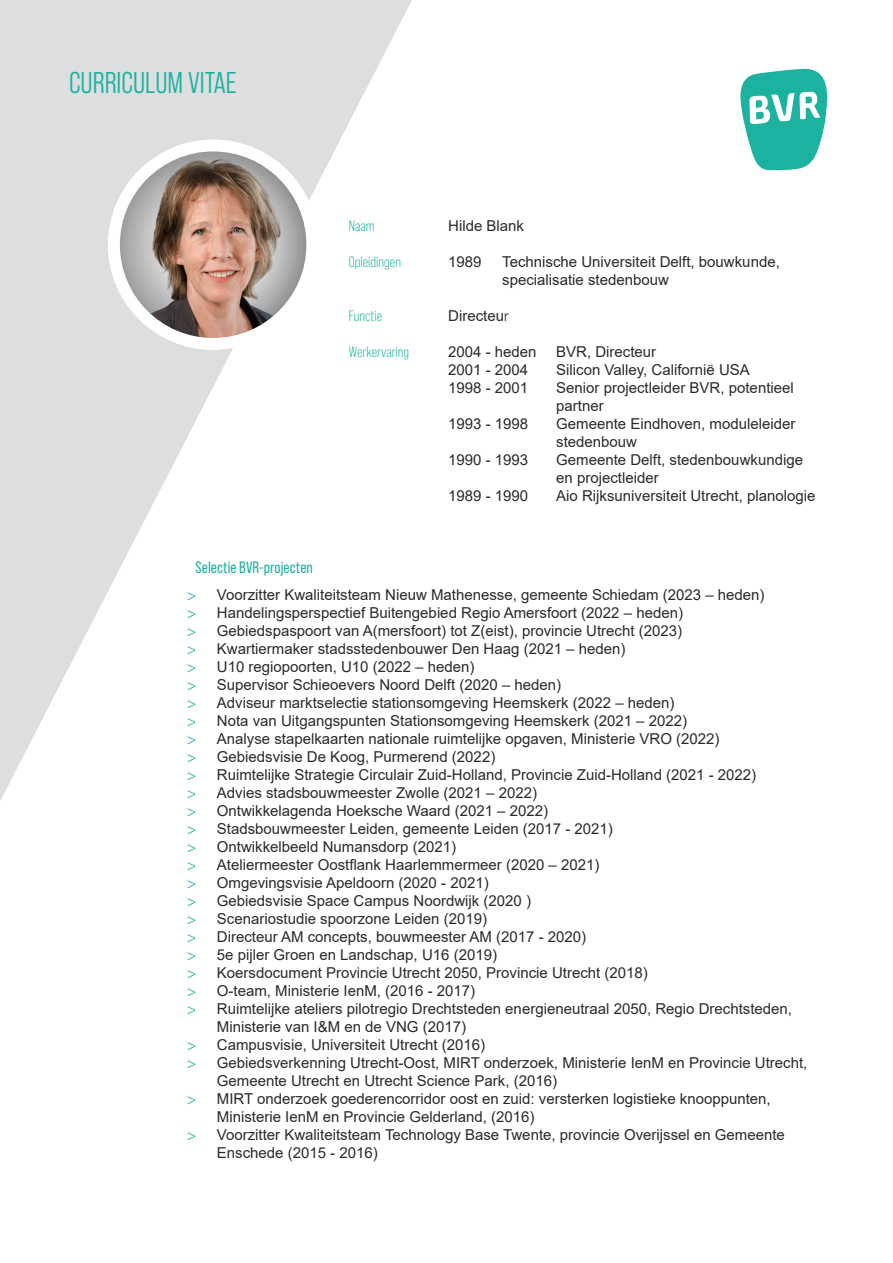
<style>
.page{position:relative;width:893px;height:1263px;background:#fff}
.page>*{position:absolute;margin:0;border:0;box-sizing:border-box;transform-origin:0 0}
.Basistekst{font:30px "Bebas Neue Pro Middle";color:#1cb2a0}
.t1{font:16.5px "Bebas Neue Pro";letter-spacing:.005em;color:#1cb2a0}
.t2{font:15px/18px "Arial";color:#2b292a}
.t3{font:15px "Bebas Neue Pro";color:#1cb2a0}
.s1{font-family:"Helvetica Neue LT Com";font-weight:300}
.s2{font-family:"Helvetica Neue LT Com";font-weight:300;color:#1cb2a0}
</style>
<div class="page">
<svg style="left:0;top:0;width:412px;height:801px"></svg>
<svg style="left:740px;top:68px;width:87px;height:103px"></svg>
<img style="left:119px;top:151px;width:189px;height:188px">
<div style="left:108px;top:139px;width:210px;height:211px;border:12px solid #fff;border-radius:50%"></div>
<p class="Basistekst" style="left:69px;top:66px;width:169px">CURRICULUM VITAE</p>
<p class="t3" style="left:349px;top:217px;width:28px">Naam</p>
<p class="t2" style="left:448px;top:217px;width:77px">Hilde Blank</p>
<p class="t3" style="left:349px;top:253px;width:54px">Opleidingen</p>
<p class="t2" style="left:448px;top:253px;width:35px">1989</p>
<p class="t2" style="left:502px;top:253px;width:279px">Technische Universiteit Delft, bouwkunde, specialisatie stedenbouw</p>
<p class="t3" style="left:349px;top:307px;width:35px">Functie</p>
<p class="t2" style="left:448px;top:307px;width:62px">Directeu<span class="s1">r</span></p>
<p class="t3" style="left:349px;top:343px;width:62px">Werkervaring</p>
<p class="t2" style="left:448px;top:343px;width:90px">2004 - heden</p>
<p class="t2" style="left:556px;top:343px;width:102px">BVR, Directeur</p>
<p class="t2" style="left:448px;top:361px;width:82px">2001 - 2004</p>
<p class="t2" style="left:556px;top:361px;width:195px">Silicon Valley, Californië USA</p>
<p class="t2" style="left:448px;top:379px;width:82px">1998 - 2001</p>
<p class="t2" style="left:556px;top:379px;width:239px">Senior projectleider BVR, potentieel partner</p>
<p class="t2" style="left:448px;top:415px;width:82px">1993 - 1998</p>
<p class="t2" style="left:556px;top:415px;width:241px">Gemeente Eindhoven, moduleleider stedenbouw</p>
<p class="t2" style="left:448px;top:451px;width:82px">1990 - 1993</p>
<p class="t2" style="left:556px;top:451px;width:248px">Gemeente Delft, stedenbouwkundige</p>
<p class="t2" style="left:556px;top:469px;width:104px">en projectleider</p>
<p class="t2" style="left:448px;top:487px;width:82px">1989 - 1990</p>
<p class="t2" style="left:556px;top:487px;width:261px">Aio Rijksuniversiteit Utrecht, planologie</p>
<p class="t1" style="left:196px;top:557px;width:119px">Selectie BVR-projecten</p>
<p class="t2" style="left:187px;top:585px;width:579px"><span class="s2">&gt;</span> Voorzitter Kwaliteitsteam Nieuw Mathenesse, gemeente Schiedam (2023 – heden)</p>
<p class="t2" style="left:187px;top:603px;width:497px"><span class="s2">&gt;</span> Handelingsperspectief Buitengebied Regio Amersfoort (2022 – heden)</p>
<p class="t2" style="left:187px;top:621px;width:496px"><span class="s2">&gt;</span> Gebiedspaspoort van A(mersfoort) tot Z(eist), provincie Utrecht (2023)</p>
<p class="t2" style="left:187px;top:639px;width:440px"><span class="s2">&gt;</span> Kwartiermaker stadsstedenbouwer Den Haag (2021 – heden)</p>
<p class="t2" style="left:187px;top:657px;width:289px"><span class="s2">&gt;</span> U10 regiopoorten, U10 (2022 – heden)</p>
<p class="t2" style="left:187px;top:675px;width:376px"><span class="s2">&gt;</span> Supervisor Schieoevers Noord Delft (2020 – heden)</p>
<p class="t2" style="left:187px;top:693px;width:489px"><span class="s2">&gt;</span> Adviseur marktselectie stationsomgeving Heemskerk (2022 – heden)</p>
<p class="t2" style="left:187px;top:711px;width:501px"><span class="s2">&gt;</span> Nota van Uitgangspunten Stationsomgeving Heemskerk (2021 – 2022)</p>
<p class="t2" style="left:187px;top:729px;width:534px"><span class="s2">&gt;</span> Analyse stapelkaarten nationale ruimtelijke opgaven, Ministerie VRO (2022)</p>
<p class="t2" style="left:187px;top:747px;width:310px"><span class="s2">&gt;</span> Gebiedsvisie De Koog, Purmerend (2022)</p>
<p class="t2" style="left:187px;top:765px;width:571px"><span class="s2">&gt;</span> Ruimtelijke Strategie Circulair Zuid-Holland, Provincie Zuid-Holland (2021 - 2022)</p>
<p class="t2" style="left:187px;top:783px;width:351px"><span class="s2">&gt;</span> Advies stadsbouwmeester Zwolle (2021 – 2022)</p>
<p class="t2" style="left:187px;top:801px;width:363px"><span class="s2">&gt;</span> Ontwikkelagenda Hoeksche Waard (2021 – 2022)</p>
<p class="t2" style="left:187px;top:819px;width:427px"><span class="s2">&gt;</span> Stadsbouwmeester Leiden, gemeente Leiden (2017 - 2021)</p>
<p class="t2" style="left:187px;top:837px;width:271px"><span class="s2">&gt;</span> Ontwikkelbeeld Numansdorp (2021)</p>
<p class="t2" style="left:187px;top:855px;width:414px"><span class="s2">&gt;</span> Ateliermeester Oostflank Haarlemmermeer (2020 – 2021)</p>
<p class="t2" style="left:187px;top:873px;width:303px"><span class="s2">&gt;</span> Omgevingsvisie Apeldoorn (2020 - 2021)</p>
<p class="t2" style="left:187px;top:891px;width:346px"><span class="s2">&gt;</span> Gebiedsvisie Space Campus Noordwijk (2020 )</p>
<p class="t2" style="left:187px;top:909px;width:301px"><span class="s2">&gt;</span> Scenariostudie spoorzone Leiden (2019)</p>
<p class="t2" style="left:187px;top:927px;width:401px"><span class="s2">&gt;</span> Directeur AM concepts, bouwmeester AM (2017 - 2020)</p>
<p class="t2" style="left:187px;top:945px;width:311px"><span class="s2">&gt;</span> 5e pijler Groen en Landschap, U16 (2019)</p>
<p class="t2" style="left:187px;top:963px;width:462px"><span class="s2">&gt;</span> Koersdocument Provincie Utrecht 2050, Provincie Utrecht (2018)</p>
<p class="t2" style="left:187px;top:981px;width:290px"><span class="s2">&gt;</span> O-team, Ministerie IenM, (2016 - 2017)</p>
<p class="t2" style="left:217px;top:999px;width:577px;text-indent:-30px"><span class="s2">&gt;</span> Ruimtelijke ateliers pilotregio Drechtsteden energieneutraal 2050, Regio Drechtsteden,<br>Ministerie van I&amp;M en de VNG (2017)</p>
<p class="t2" style="left:187px;top:1035px;width:300px"><span class="s2">&gt;</span> Campusvisie, Universiteit Utrecht (2016)</p>
<p class="t2" style="left:217px;top:1053px;width:592px;text-indent:-30px"><span class="s2">&gt;</span> Gebiedsverkenning Utrecht-Oost, MIRT onderzoek, Ministerie IenM en Provincie Utrecht,<br>Gemeente Utrecht en Utrecht Science Park, (2016)</p>
<p class="t2" style="left:217px;top:1089px;width:555px;text-indent:-30px"><span class="s2">&gt;</span> MIRT onderzoek goederencorridor oost en zuid: versterken logistieke knooppunten,<br>Ministerie IenM en Provincie Gelderland, (2016)</p>
<p class="t2" style="left:217px;top:1125px;width:570px;text-indent:-30px"><span class="s2">&gt;</span> Voorzitter Kwaliteitsteam Technology Base Twente, provincie Overijssel en Gemeente<br>Enschede (2015 - 2016)</p>
</div>
